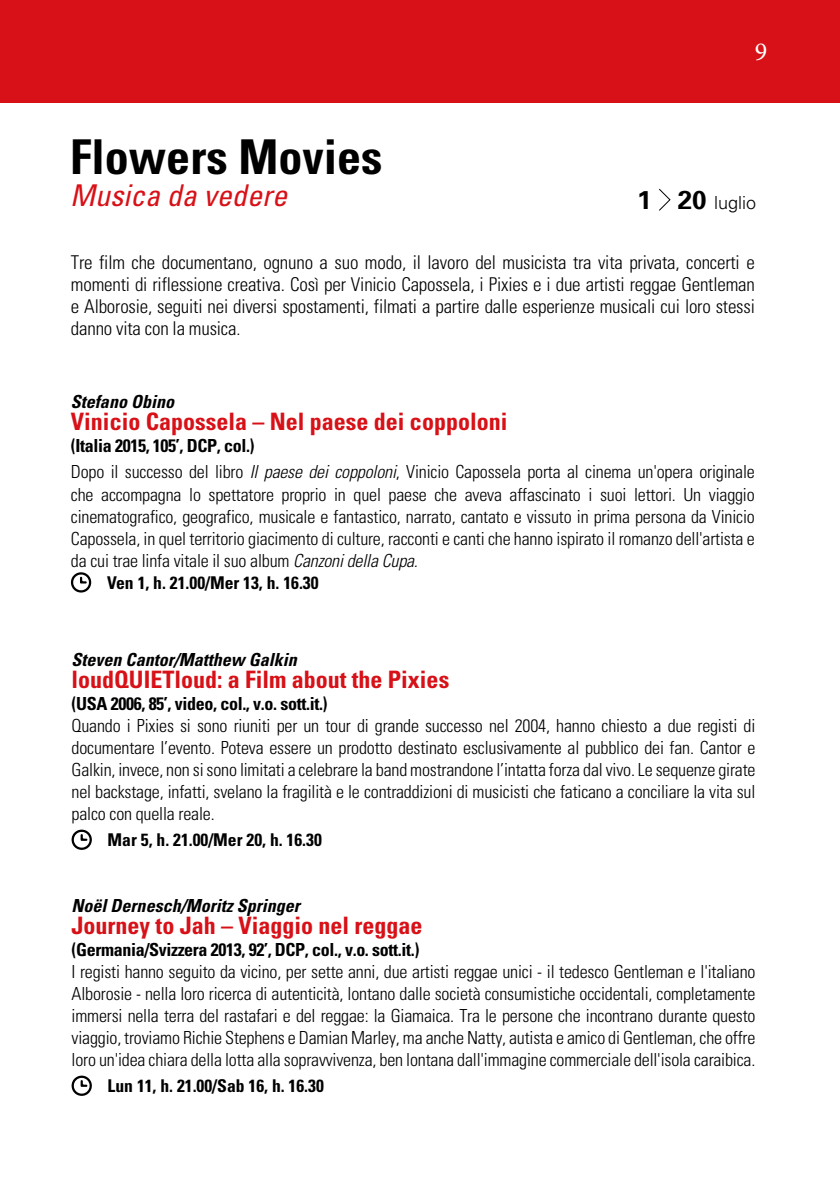
<style>
.page{position:relative;width:840px;height:1191px;background:#fff}
.page>*{position:absolute;margin:0;border:0;box-sizing:border-box;transform-origin:0 0}
.t1{font:700 condensed 48px "Univers";color:#000}
.t2{font:italic condensed 30px "Univers";color:#d71117}
.t3{font:26px "Minion Pro";color:#fff}
.t4{font:700 condensed 24px "Univers";color:#d71117}
.t5{font:300 condensed 19px/22px "Univers";letter-spacing:-.01em;color:#000;text-align:justify}
.t6{font:300 condensed 18px/22px "Univers";letter-spacing:-.01em;color:#000;text-align:justify}
.t7{font:700 condensed 18px "Univers";letter-spacing:-.02em;color:#000}
.t8{font:italic 700 condensed 18px "Univers";color:#000}
.t9{font:300 18px "Univers";color:#000}
.t10{font:700 condensed 17.6px "Univers";color:#000}
.s1{font-weight:700;font-size:26px}
.s2{font-size:18px}
.s3{font-weight:700}
.s4{font-style:italic}
</style>
<div class="page">
<div style="left:0;top:0;width:839px;height:102px;background:#d71117"></div>
<svg style="left:659px;top:188px;width:12px;height:23px"></svg>
<h1 class="t1" style="left:70px;top:128px;width:313px">Flowers Movies</h1>
<h2 class="t2" style="left:70px;top:177px;width:218px">Musica da vedere</h2>
<h3 class="t3" style="left:754px;top:35px;width:14px">9</h3>
<p class="t9" style="left:636px;top:191px;width:120px"><span class="s1">1 20</span> luglio</p>
<p class="t5" style="left:71px;top:251px;width:685px">Tre film che documentano, ognuno a suo modo, il lavoro del musicista tra vita privata, concerti e momenti di riflessione creativa. Così per Vinicio Capossela, i Pixies e i due artisti reggae Gentleman e Alborosie, seguiti nei diversi spostamenti, filmati a partire dalle esperienze musicali cui loro stessi danno vita con la musica<span class="s2">.</span></p>
<p class="t8" style="left:71px;top:391px;width:105px">Stefano Obino</p>
<h3 class="t4" style="left:71px;top:407px;width:438px">Vinicio Capossela – Nel paese dei coppoloni</h3>
<p class="t6" style="left:71px;top:433px;width:685px;line-height:26px"><span class="s3">(Italia 2015, 105’, DCP, col.)<br></span>Dopo il successo del libro <span class="s4">Il paese dei coppoloni</span>, Vinicio Capossela porta al cinema un'opera originale</p>
<p class="t6" style="left:71px;top:483px;width:685px">che accompagna lo spettatore proprio in quel paese che aveva affascinato i suoi lettori. Un viaggio cinematografico, geografico, musicale e fantastico, narrato, cantato e vissuto in prima persona da Vinicio Capossela, in quel territorio giacimento di culture, racconti e canti che hanno ispirato il romanzo dell'artista e da cui trae linfa vitale il suo album <span class="s4">Canzoni della Cupa.</span></p>
<p class="t10" style="left:107px;top:571px;width:213px">Ven 1, h. 21.00/Mer 13, h. 16.30</p>
<p class="t8" style="left:72px;top:648px;width:227px">Steven Cantor/Matthew Galkin</p>
<h3 class="t4" style="left:72px;top:664px;width:379px">loudQUIETloud: a Film about the Pixies</h3>
<p class="t7" style="left:72px;top:692px;width:257px">(USA 2006, 85’, video, col., v.o. sott.it.)</p>
<p class="t6" style="left:72px;top:714px;width:685px">Quando i Pixies si sono riuniti per un tour di grande successo nel 2004, hanno chiesto a due registi di documentare l’evento. Poteva essere un prodotto destinato esclusivamente al pubblico dei fan. Cantor e Galkin, invece, non si sono limitati a celebrare la band mostrandone l’intatta forza dal vivo. Le sequenze girate nel backstage, infatti, svelano la fragilità e le contraddizioni di musicisti che faticano a conciliare la vita sul palco con quella reale.</p>
<p class="t10" style="left:108px;top:829px;width:215px">Mar 5, h. 21.00/Mer 20, h. 16.30</p>
<p class="t8" style="left:72px;top:894px;width:229px">Noël Dernesch/Moritz Springer</p>
<h3 class="t4" style="left:72px;top:910px;width:352px">Journey to Jah – Viaggio nel reggae</h3>
<p class="t7" style="left:72px;top:938px;width:349px">(Germania/Svizzera 2013, 92’, DCP, col., v.o. sott.it.)</p>
<p class="t6" style="left:72px;top:960px;width:685px">I registi hanno seguito da vicino, per sette anni, due artisti reggae unici - il tedesco Gentleman e l'italiano Alborosie - nella loro ricerca di autenticità, lontano dalle società consumistiche occidentali, completamente immersi nella terra del rastafari e del reggae: la Giamaica. Tra le persone che incontrano durante questo viaggio, troviamo Richie Stephens e Damian Marley, ma anche Natty, autista e amico di Gentleman, che offre loro un'idea chiara della lotta alla sopravvivenza, ben lontana dall'immagine commerciale dell'isola caraibica.</p>
<p class="t10" style="left:108px;top:1074px;width:217px">Lun 11, h. 21.00/Sab 16, h. 16.30</p>
</div>
